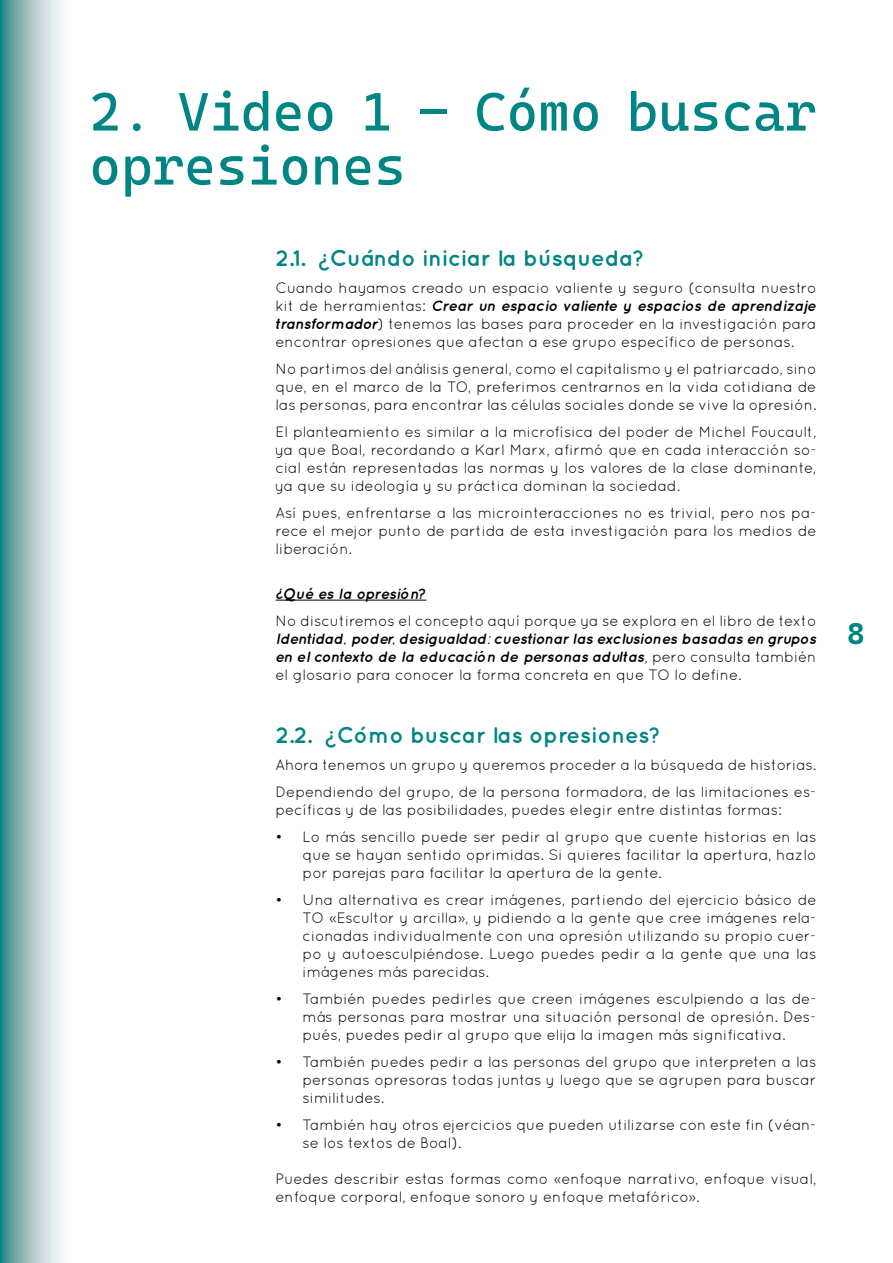
<style>
.page{position:relative;width:893px;height:1263px;background:#fff}
.page>*{position:absolute;margin:0;border:0;box-sizing:border-box;transform-origin:0 0}
.t1{font:54px/54px "Cascadia Mono";color:#008585}
.t2{font:700 30px "Cascadia Mono";color:#008585}
.t3{font:700 22.5px "Quicksand";letter-spacing:-.005em;color:#008585}
.t4{font:15px/18px "Quicksand";letter-spacing:-.005em;color:#000;text-align:justify}
.t5{font:italic 700 15px/18px "Quicksand";letter-spacing:-.005em;color:#000;text-align:justify}
.s1{font-weight:300}
.s2{font-weight:700;font-style:italic}
.s3{font-weight:400;font-style:normal}
</style>
<div class="page">
<svg style="left:1px;top:0;width:62px;height:1263px;background:#a3c5c6"></svg>
<hr style="left:0;top:0;width:1px;height:1263px;background:#008585">
<hr style="left:276px;top:600px;width:150px;height:1px;background:#000">
<h1 class="t1" style="left:89px;top:86px;width:729px">2. Video 1 - Cómo buscar opresiones</h1>
<h3 class="t3" style="left:276px;top:244px;width:370px">2.1. <span class="s1">¿</span>Cuándo iniciar la búsqueda?</h3>
<p class="t4" style="left:276px;top:278px;width:542px">Cuando hayamos creado un espacio valiente y seguro (consulta nuestro kit de herramientas: <span class="s2">Crear un espacio valiente y espacios de aprendizaje transformador</span>) tenemos las bases para proceder en la investigación para encontrar opresiones que afectan a ese grupo específico de personas.</p>
<p class="t4" style="left:276px;top:359px;width:542px">No partimos del análisis general, como el capitalismo y el patriarcado, sino que, en el marco de la TO, preferimos centrarnos en la vida cotidiana de las personas, para encontrar las células sociales donde se vive la opresión.</p>
<p class="t4" style="left:276px;top:422px;width:542px">El planteamiento es similar a la microfísica del poder de Michel Foucault, ya que Boal, recordando a Karl Marx, afirmó que en cada interacción so&shy;cial están representadas las normas y los valores de la clase dominante, ya que su ideología y su práctica dominan la sociedad.</p>
<p class="t4" style="left:276px;top:503px;width:542px">Así pues, enfrentarse a las microinteracciones no es trivial, pero nos pa&shy;rece el mejor punto de partida de esta investigación para los medios de liberación.</p>
<p class="t5" style="left:276px;top:584px;width:152px">¿Qué es la opresión?</p>
<p class="t4" style="left:276px;top:611px;width:542px">No discutiremos el concepto aquí porque ya se explora en el libro de texto</p>
<p class="t5" style="left:276px;top:629px;width:542px">Identidad, poder, desigualdad: cuestionar las exclusiones basadas en grupos en el contexto de la educación de personas adultas<span class="s3">, pero consulta también el glosario para conocer la forma concreta en que TO lo define.</span></p>
<h3 class="t3" style="left:276px;top:721px;width:387px">2.2. <span class="s1">¿</span>Cómo buscar las opresiones?</h3>
<p class="t4" style="left:276px;top:751px;width:542px;line-height:27px">Ahora tenemos un grupo y queremos proceder a la búsqueda de historias.<br>Dependiendo del grupo, de la persona formadora, de las limitaciones es-</p>
<p class="t4" style="left:276px;top:800px;width:508px">pecíficas y de las posibilidades, puedes elegir entre distintas formas:</p>
<p class="t4" style="left:303px;top:827px;width:515px;text-indent:-27px">• Lo más sencillo puede ser pedir al grupo que cuente historias en las que se hayan sentido oprimidas. Si quieres facilitar la apertura, hazlo por parejas para facilitar la apertura de la gente.</p>
<p class="t4" style="left:303px;top:890px;width:515px;text-indent:-27px">• Una alternativa es crear imágenes, partiendo del ejercicio básico de TO «Escultor y arcilla», y pidiendo a la gente que cree imágenes rela&shy;cionadas individualmente con una opresión utilizando su propio cuer&shy;po y autoesculpiéndose. Luego puedes pedir a la gente que una las imágenes más parecidas.</p>
<p class="t4" style="left:303px;top:989px;width:515px;text-indent:-27px">• También puedes pedirles que creen imágenes esculpiendo a las de&shy;más personas para mostrar una situación personal de opresión. Des&shy;pués, puedes pedir al grupo que elija la imagen más significativa.</p>
<p class="t4" style="left:303px;top:1052px;width:515px;text-indent:-27px">• También puedes pedir a las personas del grupo que interpreten a las personas opresoras todas juntas y luego que se agrupen para buscar similitudes.</p>
<p class="t4" style="left:303px;top:1115px;width:515px;text-indent:-27px">• También hay otros ejercicios que pueden utilizarse con este fin (véan&shy;se los textos de Boal).</p>
<p class="t4" style="left:276px;top:1169px;width:542px">Puedes describir estas formas como «enfoque narrativo, enfoque visual, enfoque corporal, enfoque sonoro y enfoque metafórico».</p>
<h2 class="t2" style="left:847px;top:610px;width:19px">8</h2>
</div>
